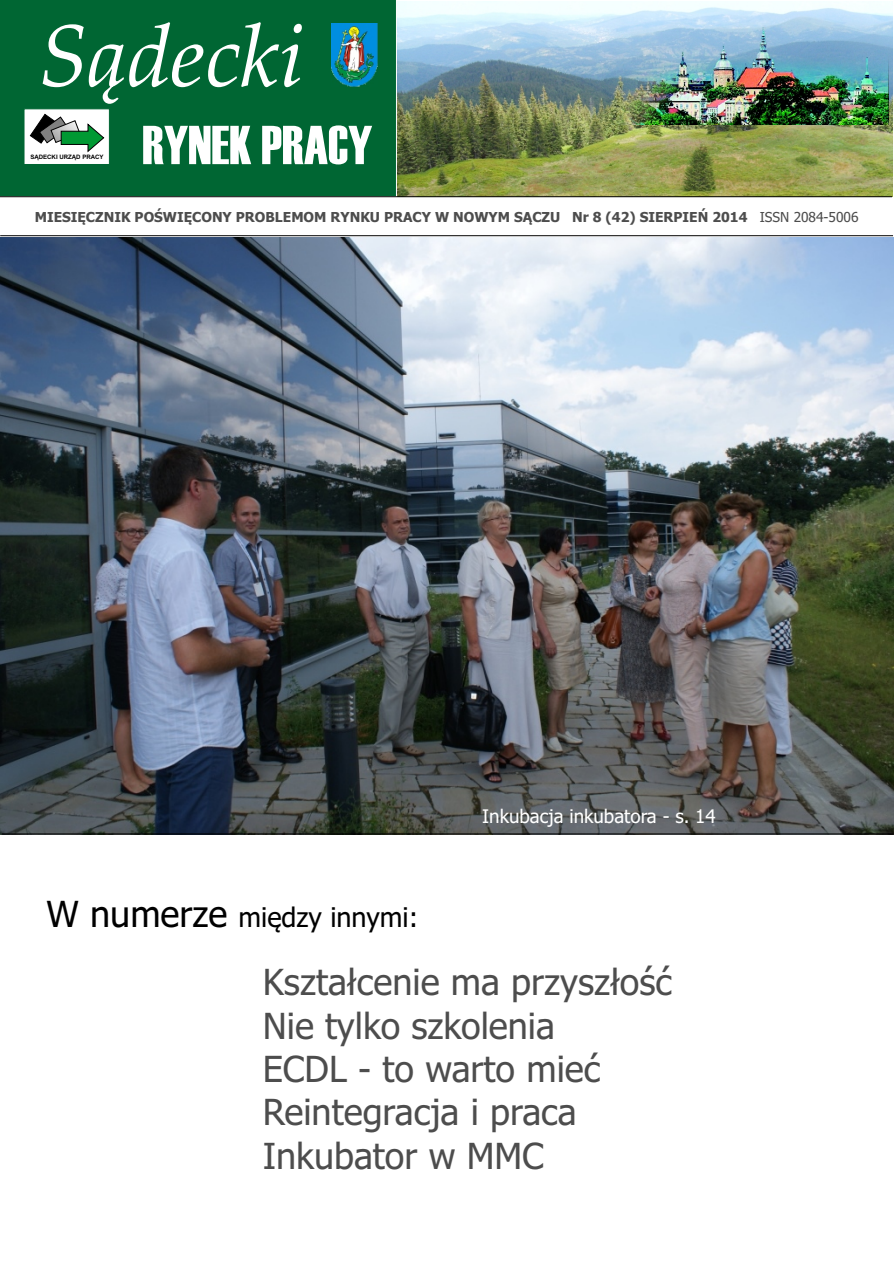
<style>
.page{position:relative;width:894px;height:1263px;background:#fff}
.page>*{position:absolute;margin:0;border:0;box-sizing:border-box;transform-origin:0 0}
.t1{font:italic 88.05px "Book Antiqua";color:#fff}
.t2{font:54.75px "Haettenschweiler";color:#fff}
.t3{font:36px/43.5px "Tahoma";color:#4d4d4d}
.t4{font:27px "Tahoma";color:#000}
.t5{font:18.75px "Tahoma";color:#fff}
.t6{font:700 13.8px "Tahoma";color:#4d4d4d}
.t7{font:700 6.15px "Arial";color:#000}
.s1{font-weight:400}
.s2{font-size:36px}
</style>
<div class="page">
<img style="left:0;top:237px;width:893px;height:597px">
<img style="left:397px;top:1px;width:495px;height:195px">
<img style="left:596px;top:26px;width:293px;height:98px">
<div style="left:0;top:0;width:396px;height:196px;background:#063"></div>
<img style="left:331px;top:24px;width:47px;height:63px">
<hr style="left:0;top:196px;width:892px;height:1px;background:#000">
<div style="left:24px;top:108px;width:86px;height:57px;background:#fff;border:1px solid #063"></div>
<svg style="left:30px;top:114px;width:74px;height:38px"></svg>
<hr style="left:0;top:235px;width:893px;height:1px;background:#000">
<hr style="left:2px;top:834px;width:891px;height:1px;background:#000">
<h1 class="t1" style="left:38px;top:22px;width:267px">S¹decki</h1>
<h2 class="t2" style="left:142px;top:126px;width:232px">RYNEK PRACY</h2>
<p class="t7" style="left:30px;top:154px;width:75px">S¥DECKI URZ¥D PRACY</p>
<p class="t6" style="left:35px;top:212px;width:825px">MIESIÊCZNIK POŒWIÊCONY PROBLEMOM RYNKU PRACY W NOWYM S¥CZU Nr 8 (42) SIERPIEÑ 2014 <span class="s1">ISSN 2084-5006</span></p>
<p class="t4" style="left:46px;top:906px;width:373px"><span class="s2">W numerze</span> miêdzy innymi:</p>
<p class="t5" style="left:482px;top:809px;width:235px">Inkubacja inkubatora - s. 14</p>
<p class="t3" style="left:263px;top:963px;width:411px">Kszta³cenie ma przysz³oœæ<br>Nie tylko szkolenia<br>ECDL - to warto mieæ<br>Reintegracja i praca<br>Inkubator w MMC</p>
</div>
